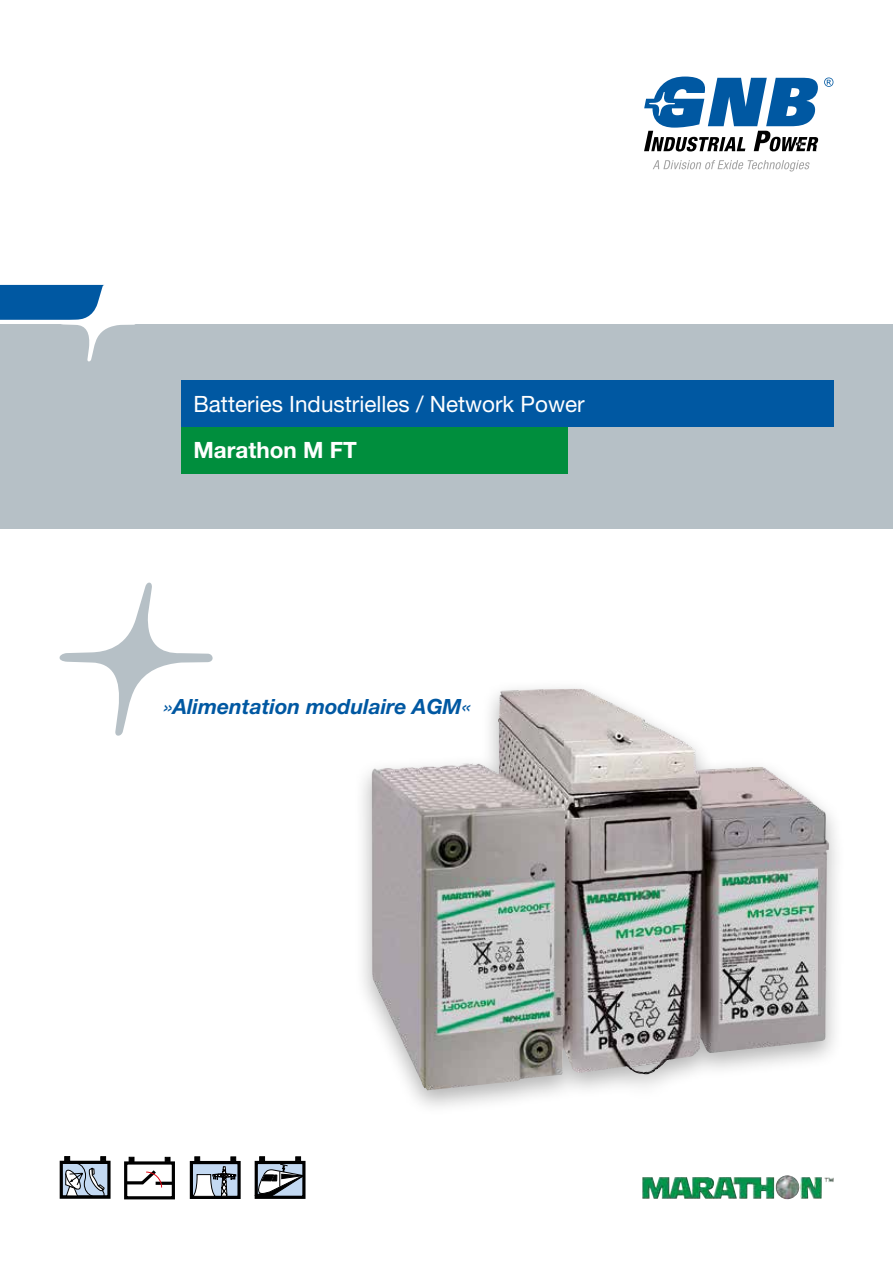
<style>
.page{position:relative;width:893px;height:1263px;background:#fff}
.page>*{position:absolute;margin:0;border:0;box-sizing:border-box;transform-origin:0 0}
.t1{font:22.5px "Helvetica Neue LT Std";color:#fff}
.t2{font:700 22.5px "Helvetica Neue LT Std";color:#fff}
.t3{font:italic 700 21px "Helvetica Neue LT Std";color:#0058a2}
.s1{font-weight:400}
</style>
<div class="page">
<div style="left:0;top:325px;width:893px;height:204px;background:#b6c0c6"></div>
<svg style="left:653px;top:160px;width:157px;height:12px"></svg>
<svg style="left:824px;top:78px;width:9px;height:9px"></svg>
<svg style="left:644px;top:77px;width:174px;height:74px"></svg>
<svg style="left:0;top:284px;width:137px;height:78px"></svg>
<div style="left:181px;top:427px;width:387px;height:47px;background:#008e3d"></div>
<div style="left:181px;top:380px;width:652px;height:47px;background:#0058a2"></div>
<svg style="left:59px;top:582px;width:154px;height:154px"></svg>
<svg style="left:255px;top:1161px;width:50px;height:38px"></svg>
<svg style="left:255px;top:1157px;width:49px;height:41px"></svg>
<div style="left:60px;top:1161px;width:51px;height:38px;background:#c3d9f2;border:3px solid #000"></div>
<hr style="left:62px;top:1162px;width:46px;height:2px;background:#000">
<hr style="left:62px;top:1195px;width:46px;height:2px;background:#000">
<svg style="left:65px;top:1157px;width:41px;height:41px"></svg>
<div style="left:125px;top:1161px;width:50px;height:38px;background:#fff;border:3px solid #000"></div>
<svg style="left:129px;top:1157px;width:5px;height:4px"></svg>
<svg style="left:165px;top:1157px;width:5px;height:4px"></svg>
<svg style="left:125px;top:1167px;width:50px;height:21px"></svg>
<svg style="left:190px;top:1161px;width:51px;height:38px"></svg>
<svg style="left:192px;top:1157px;width:45px;height:40px"></svg>
<div style="left:353px;top:679px;width:494px;height:437px;background:#000;opacity:.3"></div>
<img style="left:372px;top:689px;width:457px;height:401px">
<img style="left:642px;top:1175px;width:180px;height:24px">
<p class="t1" style="left:193px;top:390px;width:393px">Batteries Industrielles / Network Power</p>
<p class="t2" style="left:193px;top:436px;width:165px">Marathon M FT</p>
<p class="t3" style="left:163px;top:694px;width:310px"><span class="s1">»</span>Alimentation modulaire AGM<span class="s1">«</span></p>
</div>
